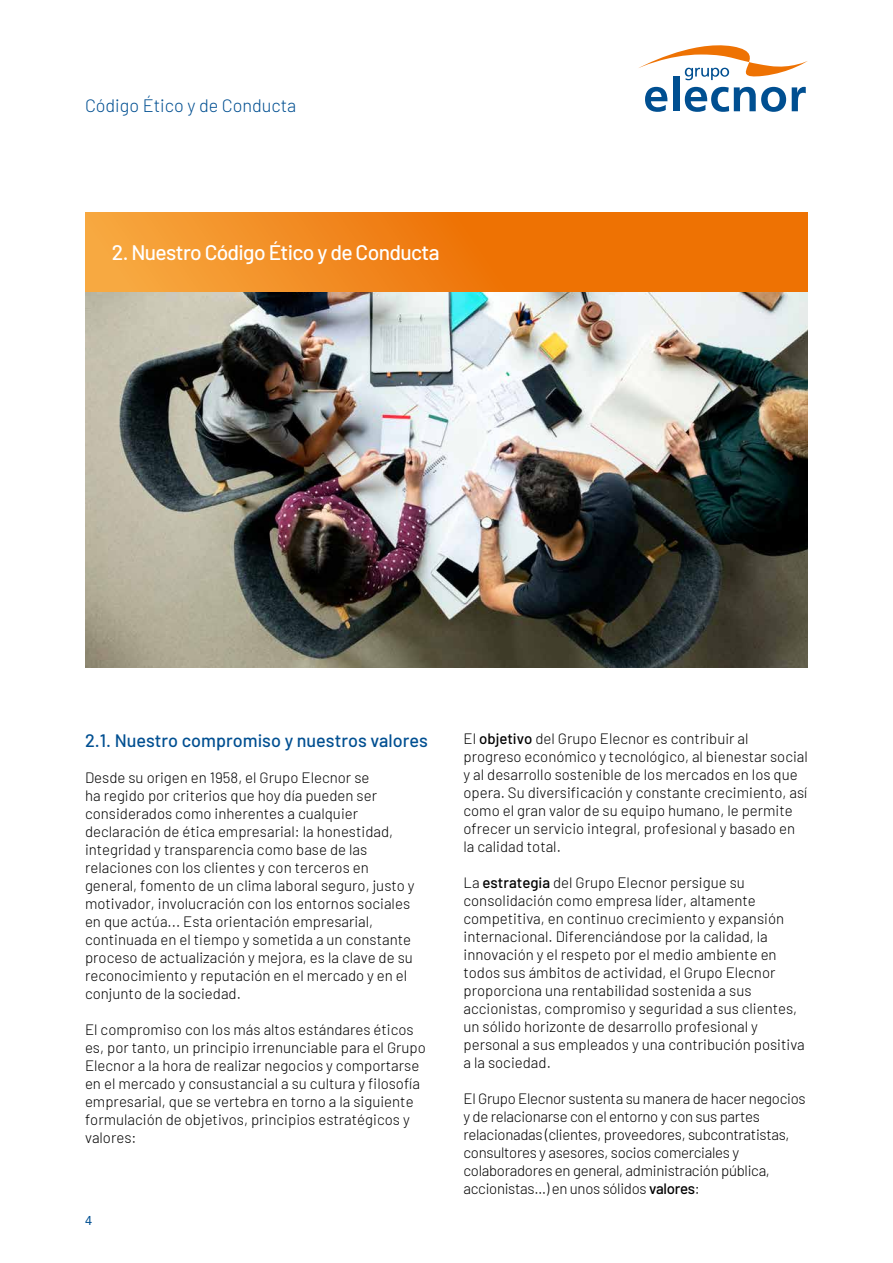
<style>
.page{position:relative;width:893px;height:1263px;background:#fff}
.page>*{position:absolute;margin:0;border:0;box-sizing:border-box;transform-origin:0 0}
.t1{font:500 21px "Barlow";letter-spacing:-.03em;color:#fff}
.t2{font:500 18px "Barlow";color:#004f91}
.t3{font:300 18px "Barlow";color:#004f91}
.t4{font:300 15px/18px "Barlow";color:#000}
.t5{font:300 15px/18px "Barlow";letter-spacing:-.02em;color:#000}
.t6{font:12.75px "Avenir LT Std";color:#004f91}
.s1{font-weight:500}
</style>
<div class="page">
<svg style="left:645px;top:87px;width:22px;height:25px"></svg>
<div style="left:673px;top:77px;width:6px;height:34px;background:#004f91"></div>
<svg style="left:685px;top:87px;width:101px;height:25px"></svg>
<svg style="left:792px;top:87px;width:14px;height:24px"></svg>
<svg style="left:639px;top:45px;width:169px;height:36px"></svg>
<svg style="left:85px;top:213px;width:723px;height:79px;background:#f08116"></svg>
<img style="left:85px;top:292px;width:723px;height:376px">
<p class="t3" style="left:85px;top:92px;width:213px">Código Ético y de Conducta</p>
<h1 class="t1" style="left:112px;top:237px;width:329px">2. Nuestro Código Ético y de Conducta</h1>
<p class="t2" style="left:85px;top:728px;width:344px">2.1. Nuestro compromiso y nuestros valores</p>
<p class="t4" style="left:85px;top:768px;width:331px">Desde su origen en 1958, el Grupo Elecnor se<br>ha regido por criterios que hoy día pueden ser considerados como inherentes a cualquier declaración de ética empresarial: la honestidad, integridad y transparencia como base de las relaciones con los clientes y con terceros en general, fomento de un clima laboral seguro, justo y motivador, involucración con los entornos sociales en que actúa... Esta orientación empresarial, continuada en el tiempo y sometida a un constante proceso de actualización y mejora, es la clave de su reconocimiento y reputación en el mercado y en el conjunto de la sociedad.</p>
<p class="t4" style="left:85px;top:1020px;width:342px">El compromiso con los más altos estándares éticos es, por tanto, un principio irrenunciable para el Grupo Elecnor a la hora de realizar negocios y comportarse en el mercado y consustancial a su cultura y filosofía empresarial, que se vertebra en torno a la siguiente formulación de objetivos, principios estratégicos y valores:</p>
<p class="t6" style="left:85px;top:1213px;width:9px">4</p>
<p class="t4" style="left:463px;top:729px;width:346px">El <span class="s1">objetivo</span> del Grupo Elecnor es contribuir al progreso económico y tecnológico, al bienestar social y al desarrollo sostenible de los mercados en los que opera. Su diversificación y constante crecimiento, así como el gran valor de su equipo humano, le permite ofrecer un servicio integral, profesional y basado en la calidad total.</p>
<p class="t4" style="left:463px;top:873px;width:343px">La <span class="s1">estrategia</span> del Grupo Elecnor persigue su consolidación como empresa líder, altamente competitiva, en continuo crecimiento y expansión internacional. Diferenciándose por la calidad, la innovación y el respeto por el medio ambiente en todos sus ámbitos de actividad, el Grupo Elecnor proporciona una rentabilidad sostenida a sus accionistas, compromiso y seguridad a sus clientes, un sólido horizonte de desarrollo profesional y personal a sus empleados y una contribución positiva a la sociedad.</p>
<p class="t5" style="left:463px;top:1089px;width:344px">El Grupo Elecnor sustenta su manera de hacer negocios y de relacionarse con el entorno y con sus partes relacionadas (clientes, proveedores, subcontratistas, consultores y asesores, socios comerciales y colaboradores en general, administración pública, accionistas…) en unos sólidos <span class="s1">valores</span>:</p>
</div>
